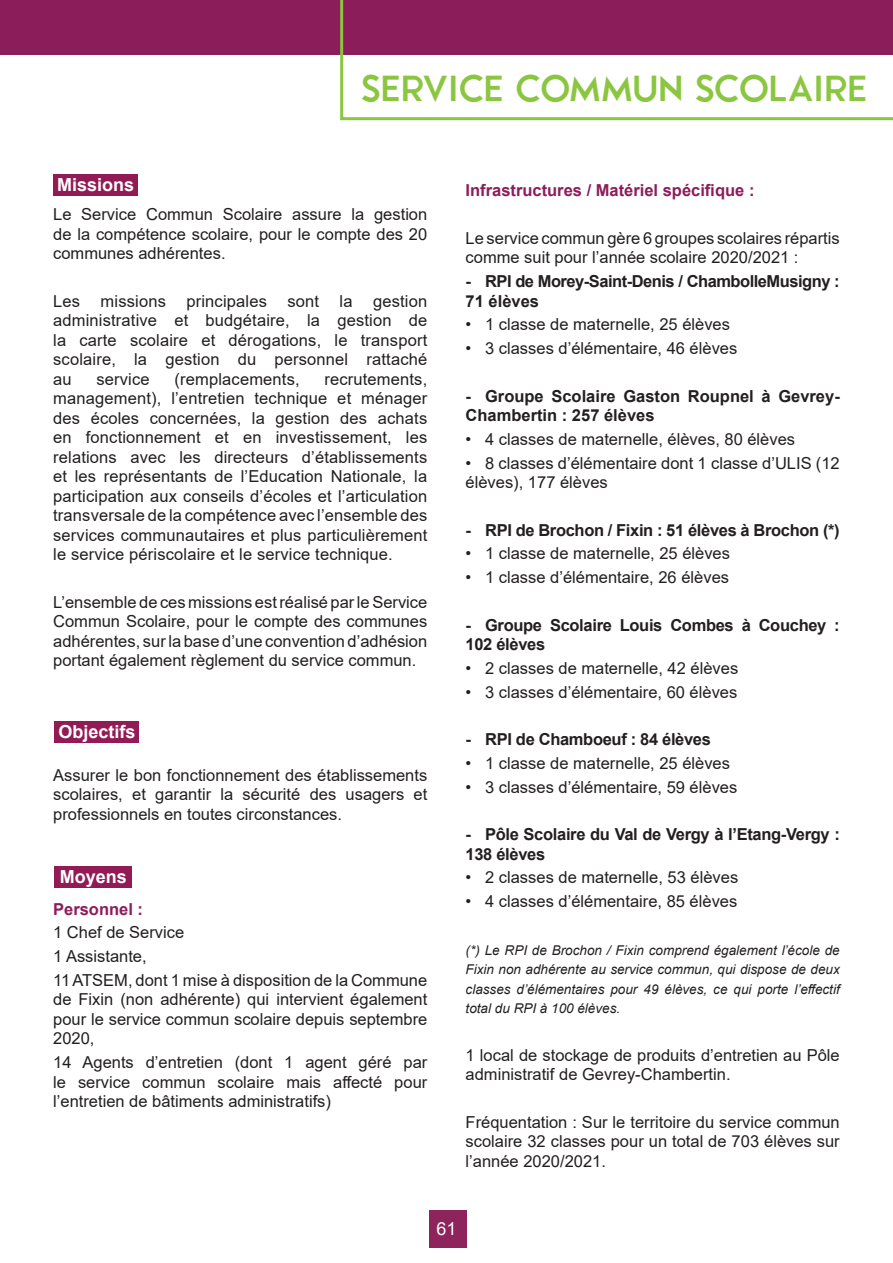
<style>
.page{position:relative;width:893px;height:1263px;background:#fff}
.page>*{position:absolute;margin:0;border:0;box-sizing:border-box;transform-origin:0 0}
.t1{font:900 36px "Zeronero";color:#8bc640}
.t2{font:700 18px "Arial";color:#fff}
.t3{font:18px "Arial";color:#fff}
.t4{font:16.5px/19.5px "Arial";color:#231f20;text-align:justify}
.t5{font:700 16.5px/19.5px "Arial";letter-spacing:-.02em;color:#231f20}
.t6{font:700 16.5px/19.5px "Arial";color:#231f20}
.t7{font:700 16.5px "Arial";color:#8c1d5b}
.t8{font:italic 13.5px/19.5px "Arial";color:#231f20;text-align:justify}
</style>
<div class="page">
<div style="left:429px;top:1210px;width:37px;height:37px;background:#8d245b"></div>
<div style="left:0;top:0;width:893px;height:55px;background:#8c1d5b"></div>
<svg style="left:340px;top:0;width:553px;height:120px"></svg>
<div style="left:53px;top:174px;width:85px;height:22px;background:#921b55"></div>
<div style="left:54px;top:866px;width:78px;height:21px;background:#921b55"></div>
<div style="left:54px;top:721px;width:85px;height:22px;background:#921b55"></div>
<p class="t1" style="left:360px;top:66px;width:509px">SERVICE COMMUN SCOLAIRE</p>
<p class="t2" style="left:57px;top:172px;width:79px">Missions</p>
<p class="t4" style="left:53px;top:204px;width:376px">Le Service Commun Scolaire assure la gestion de la compétence scolaire, pour le compte des 20 communes adhérentes.</p>
<p class="t4" style="left:53px;top:291px;width:376px">Les missions principales sont la gestion administrative et budgétaire, la gestion de la carte scolaire et dérogations, le transport scolaire, la gestion du personnel rattaché au</p>
<p class="t4" style="left:96px;top:369px;width:55px">service</p>
<p class="t4" style="left:174px;top:369px;width:127px">(remplacements,</p>
<p class="t4" style="left:53px;top:369px;width:376px;text-indent:271px">recrutements, management), l’entretien technique et ménager des écoles concernées, la gestion des achats en fonctionnement et en investissement, les relations avec les directeurs d’établissements et les représentants de l’Education Nationale, la participation aux conseils d’écoles et l’articulation transversale de la compétence avec l’ensemble des services communautaires et plus particulièrement le service périscolaire et le service technique.</p>
<p class="t4" style="left:53px;top:592px;width:376px">L’ensemble de ces missions est réalisé par le Service Commun Scolaire, pour le compte des communes adhérentes, sur la base d’une convention d’adhésion portant également règlement du service commun.</p>
<p class="t2" style="left:58px;top:719px;width:79px">Objectifs</p>
<p class="t4" style="left:53px;top:765px;width:376px">Assurer le bon fonctionnement des établissements scolaires, et garantir la sécurité des usagers et professionnels en toutes circonstances.</p>
<p class="t2" style="left:60px;top:864px;width:69px">Moyens</p>
<p class="t7" style="left:53px;top:897px;width:91px">Personnel :</p>
<p class="t4" style="left:53px;top:923px;width:133px">1 Chef de Service</p>
<p class="t4" style="left:53px;top:946px;width:95px">1 Assistante,</p>
<p class="t4" style="left:53px;top:970px;width:376px">11 ATSEM, dont 1 mise à disposition de la Commune de Fixin (non adhérente) qui intervient également pour le service commun scolaire depuis septembre 2020,</p>
<p class="t4" style="left:53px;top:1052px;width:376px">14 Agents d’entretien (dont 1 agent géré par le service commun scolaire mais affecté pour l’entretien de bâtiments administratifs)</p>
<p class="t7" style="left:466px;top:179px;width:290px">Infrastructures / Matériel spécifique :</p>
<p class="t4" style="left:466px;top:228px;width:376px">Le service commun gère 6 groupes scolaires répartis comme suit pour l’année scolaire 2020/2021 :</p>
<p class="t5" style="left:466px;top:272px;width:376px">- RPI de Morey-Saint-Denis / ChambolleMusigny :<br>71 élèves</p>
<p class="t4" style="left:466px;top:315px;width:266px">• 1 classe de maternelle, 25 élèves</p>
<p class="t4" style="left:466px;top:338px;width:273px">• 3 classes d’élémentaire, 46 élèves</p>
<p class="t6" style="left:466px;top:386px;width:376px">- Groupe Scolaire Gaston Roupnel à Gevrey-<br>Chambertin : 257 élèves</p>
<p class="t4" style="left:466px;top:429px;width:331px">• 4 classes de maternelle, élèves, 80 élèves</p>
<p class="t4" style="left:466px;top:453px;width:376px">• 8 classes d’élémentaire dont 1 classe d’ULIS (12 élèves), 177 élèves</p>
<p class="t5" style="left:466px;top:520px;width:376px">- RPI de Brochon / Fixin : 51 élèves à Brochon (*)</p>
<p class="t4" style="left:466px;top:544px;width:266px">• 1 classe de maternelle, 25 élèves</p>
<p class="t4" style="left:466px;top:567px;width:265px">• 1 classe d’élémentaire, 26 élèves</p>
<p class="t5" style="left:466px;top:615px;width:376px">- Groupe Scolaire Louis Combes à Couchey :<br>102 élèves</p>
<p class="t4" style="left:466px;top:658px;width:274px">• 2 classes de maternelle, 42 élèves</p>
<p class="t4" style="left:466px;top:682px;width:273px">• 3 classes d’élémentaire, 60 élèves</p>
<p class="t5" style="left:466px;top:730px;width:247px">- RPI de Chamboeuf : 84 élèves</p>
<p class="t4" style="left:466px;top:753px;width:266px">• 1 classe de maternelle, 25 élèves</p>
<p class="t4" style="left:466px;top:777px;width:273px">• 3 classes d’élémentaire, 59 élèves</p>
<p class="t5" style="left:466px;top:825px;width:376px">- Pôle Scolaire du Val de Vergy à l’Etang-Vergy :<br>138 élèves</p>
<p class="t4" style="left:466px;top:868px;width:274px">• 2 classes de maternelle, 53 élèves</p>
<p class="t4" style="left:466px;top:891px;width:273px">• 4 classes d’élémentaire, 85 élèves</p>
<p class="t8" style="left:466px;top:940px;width:376px">(*) Le RPI de Brochon / Fixin comprend également l’école de Fixin non adhérente au service commun, qui dispose de deux classes d’élémentaires pour 49 élèves, ce qui porte l’effectif total du RPI à 100 élèves.</p>
<p class="t4" style="left:466px;top:1045px;width:376px">1 local de stockage de produits d’entretien au Pôle administratif de Gevrey-Chambertin.</p>
<p class="t4" style="left:466px;top:1112px;width:376px">Fréquentation : Sur le territoire du service commun scolaire 32 classes pour un total de 703 élèves sur l’année 2020/2021.</p>
<p class="t3" style="left:436px;top:1216px;width:22px">61</p>
</div>
